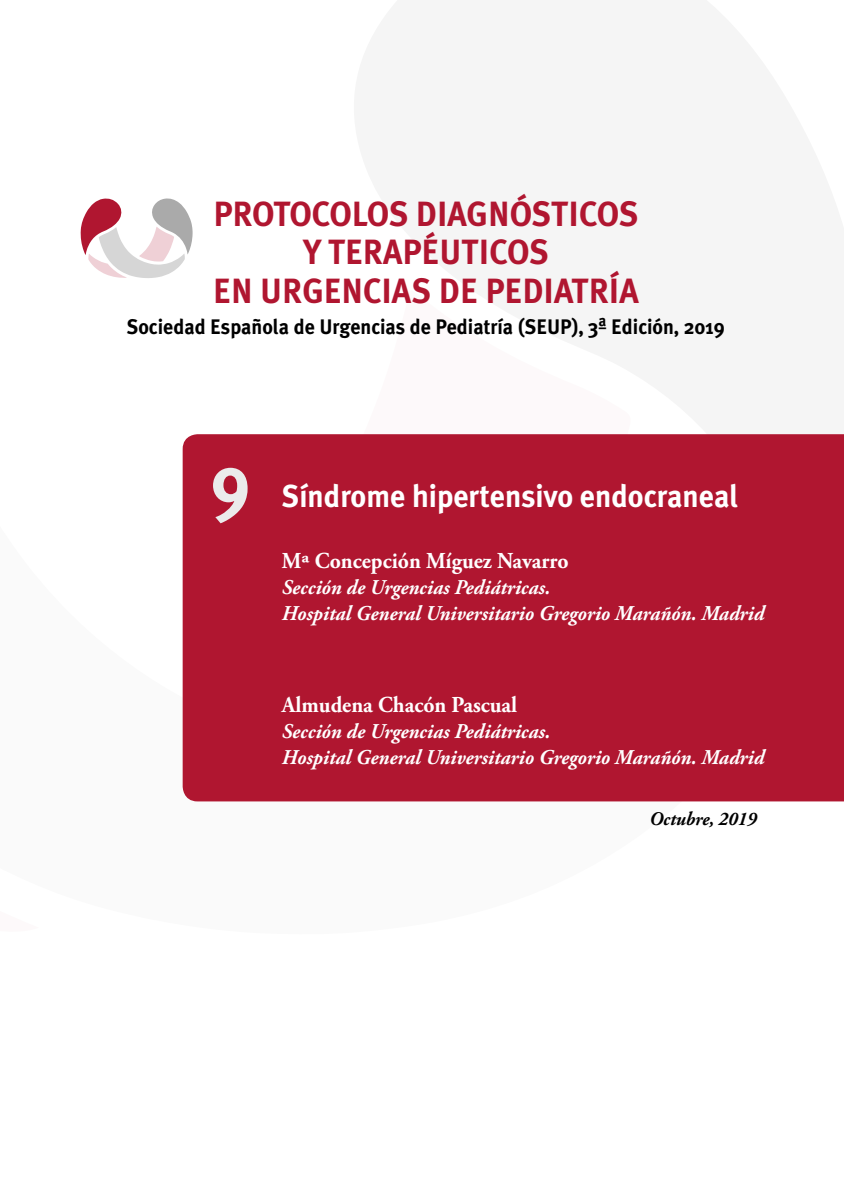
<style>
.page{position:relative;width:844px;height:1191px;background:#fff}
.page>*{position:absolute;margin:0;border:0;box-sizing:border-box;transform-origin:0 0}
.t1{font:700 75.6px "Meta Plus";color:#ebebeb;scale:.95 1}
.t2{font:700 35px/38.5px "Meta Plus";color:#b01630;text-align:center;scale:.95 1}
.t3{font:700 31.5px "Meta Plus";color:#fff;scale:.95 1}
.t4{font:700 22.75px "Adobe Garamond Pro";color:#fff;scale:.95 1}
.t5{font:italic 700 21px/25.9px "Adobe Garamond Pro";color:#fff;scale:.95 1}
.t6{font:700 21px "Meta Plus";color:#000;scale:.95 1}
.t7{font:italic 700 19.25px "Adobe Garamond Pro";color:#000;scale:.95 1}
</style>
<div class="page">
<svg style="left:80px;top:198px;width:112px;height:80px"></svg>
<div style="left:183px;top:434px;width:660px;height:367px;background:#b01630"></div>
<h2 class="t2" style="left:213px;top:194px;width:449px">PROTOCOLOS DIAGNÓSTICOS<br>Y TERAPÉUTICOS<br>EN URGENCIAS DE PEDIATRÍA</h2>
<p class="t6" style="left:127px;top:315px;width:631px">Sociedad Española de Urgencias de Pediatría (SEUP), 3ª Edición, 2019</p>
<h1 class="t1" style="left:211px;top:438px;width:44px">9</h1>
<h3 class="t3" style="left:282px;top:478px;width:482px">Síndrome hipertensivo endocraneal</h3>
<p class="t4" style="left:282px;top:547px;width:303px">Mª Concepción Míguez Navarro</p>
<p class="t5" style="left:282px;top:575px;width:509px">Sección de Urgencias Pediátricas.<br>Hospital General Universitario Gregorio Marañón. Madrid</p>
<p class="t4" style="left:282px;top:691px;width:249px">Almudena Chacón Pascual</p>
<p class="t5" style="left:282px;top:718px;width:509px">Sección de Urgencias Pediátricas.<br>Hospital General Universitario Gregorio Marañón. Madrid</p>
<p class="t7" style="left:649px;top:807px;width:114px">Octubre, 2019</p>
</div>
